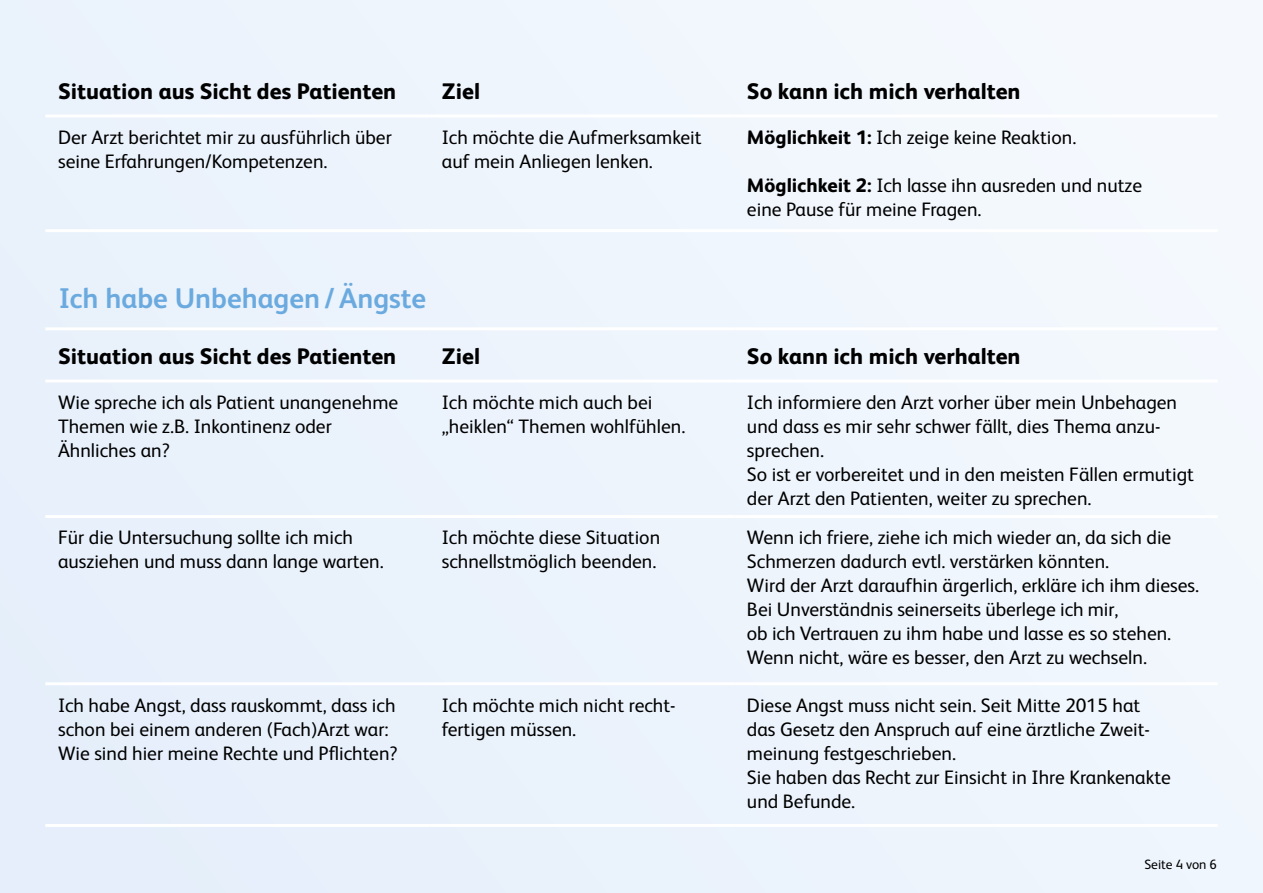
<style>
.page{position:relative;width:1263px;height:893px;background:#edf4fc}
.page>*{position:absolute;margin:0;border:0;box-sizing:border-box;transform-origin:0 0}
.t1{font:700 28.5px "FS Albert";color:#6baadf}
.t2{font:800 22.5px "FS Albert";color:#000}
.t3{font:19.5px/24px "FS Albert";color:#000}
.t4{font:13.5px "FS Albert";color:#000}
.s1{font-weight:800}
</style>
<div class="page">
<hr style="left:45px;top:114px;width:384px;height:3px;background:#fff">
<hr style="left:429px;top:114px;width:305px;height:3px;background:#fff">
<hr style="left:734px;top:114px;width:484px;height:3px;background:#fff">
<hr style="left:45px;top:229px;width:384px;height:3px;background:#fff">
<hr style="left:429px;top:229px;width:305px;height:3px;background:#fff">
<hr style="left:734px;top:229px;width:484px;height:3px;background:#fff">
<hr style="left:45px;top:380px;width:384px;height:3px;background:#fff">
<hr style="left:429px;top:380px;width:305px;height:3px;background:#fff">
<hr style="left:734px;top:380px;width:484px;height:3px;background:#fff">
<hr style="left:45px;top:515px;width:384px;height:3px;background:#fff">
<hr style="left:429px;top:515px;width:305px;height:3px;background:#fff">
<hr style="left:734px;top:515px;width:484px;height:3px;background:#fff">
<hr style="left:45px;top:682px;width:384px;height:3px;background:#fff">
<hr style="left:429px;top:682px;width:305px;height:3px;background:#fff">
<hr style="left:734px;top:682px;width:484px;height:3px;background:#fff">
<hr style="left:45px;top:824px;width:384px;height:3px;background:#fff">
<hr style="left:429px;top:824px;width:305px;height:3px;background:#fff">
<hr style="left:734px;top:824px;width:484px;height:3px;background:#fff">
<hr style="left:45px;top:327px;width:384px;height:3px;background:#fff">
<hr style="left:429px;top:327px;width:305px;height:3px;background:#fff">
<hr style="left:734px;top:327px;width:484px;height:3px;background:#fff">
<p class="t2" style="left:58px;top:74px;width:340px">Situation aus Sicht des Patienten</p>
<p class="t2" style="left:442px;top:74px;width:40px">Ziel</p>
<p class="t2" style="left:747px;top:74px;width:275px">So kann ich mich verhalten</p>
<p class="t3" style="left:58px;top:124px;width:335px">Der Arzt berichtet mir zu ausführlich über seine Erfahrungen/Kompetenzen.</p>
<p class="t3" style="left:442px;top:124px;width:261px">Ich möchte die Aufmerksamkeit auf mein Anliegen lenken.</p>
<p class="t3" style="left:747px;top:124px;width:331px"><span class="s1">Möglichkeit 1:</span> Ich zeige keine Reaktion.</p>
<p class="t3" style="left:747px;top:172px;width:397px"><span class="s1">Möglichkeit 2:</span> Ich lasse ihn ausreden und nutze eine Pause für meine Fragen.</p>
<h1 class="t1" style="left:59px;top:279px;width:369px">Ich habe Unbehagen / Ängste</h1>
<p class="t2" style="left:58px;top:340px;width:340px">Situation aus Sicht des Patienten</p>
<p class="t2" style="left:442px;top:340px;width:40px">Ziel</p>
<p class="t2" style="left:747px;top:340px;width:275px">So kann ich mich verhalten</p>
<p class="t3" style="left:58px;top:389px;width:342px">Wie spreche ich als Patient unangenehme<br>Themen wie z.B. Inkontinenz oder<br>Ähnliches an?</p>
<p class="t3" style="left:442px;top:389px;width:245px">Ich möchte mich auch bei „heiklen“ Themen wohlfühlen.</p>
<p class="t3" style="left:747px;top:389px;width:448px">Ich informiere den Arzt vorher über mein Unbehagen und dass es mir sehr schwer fällt, dies Thema anzu&shy;sprechen.<br>So ist er vorbereitet und in den meisten Fällen ermutigt der Arzt den Patienten, weiter zu sprechen.</p>
<p class="t3" style="left:58px;top:525px;width:327px">Für die Untersuchung sollte ich mich ausziehen und muss dann lange warten.</p>
<p class="t3" style="left:442px;top:525px;width:220px">Ich möchte diese Situation schnellstmöglich beenden.</p>
<p class="t3" style="left:747px;top:525px;width:454px">Wenn ich friere, ziehe ich mich wieder an, da sich die Schmerzen dadurch evtl. verstärken könnten.<br>Wird der Arzt daraufhin ärgerlich, erkläre ich ihm dieses.<br>Bei Unverständnis seinerseits überlege ich mir,<br>ob ich Vertrauen zu ihm habe und lasse es so stehen.<br>Wenn nicht, wäre es besser, den Arzt zu wechseln.</p>
<p class="t3" style="left:58px;top:692px;width:341px">Ich habe Angst, dass rauskommt, dass ich schon bei einem anderen (Fach)Arzt war:<br>Wie sind hier meine Rechte und Pflichten?</p>
<p class="t3" style="left:442px;top:692px;width:235px">Ich möchte mich nicht recht&shy;fertigen müssen.</p>
<p class="t3" style="left:747px;top:692px;width:425px">Diese Angst muss nicht sein. Seit Mitte 2015 hat das Gesetz den Anspruch auf eine ärztliche Zweit&shy;meinung festgeschrieben.<br>Sie haben das Recht zur Einsicht in Ihre Krankenakte und Befunde.</p>
<p class="t4" style="left:1144px;top:856px;width:74px">Seite 4 von 6</p>
</div>
